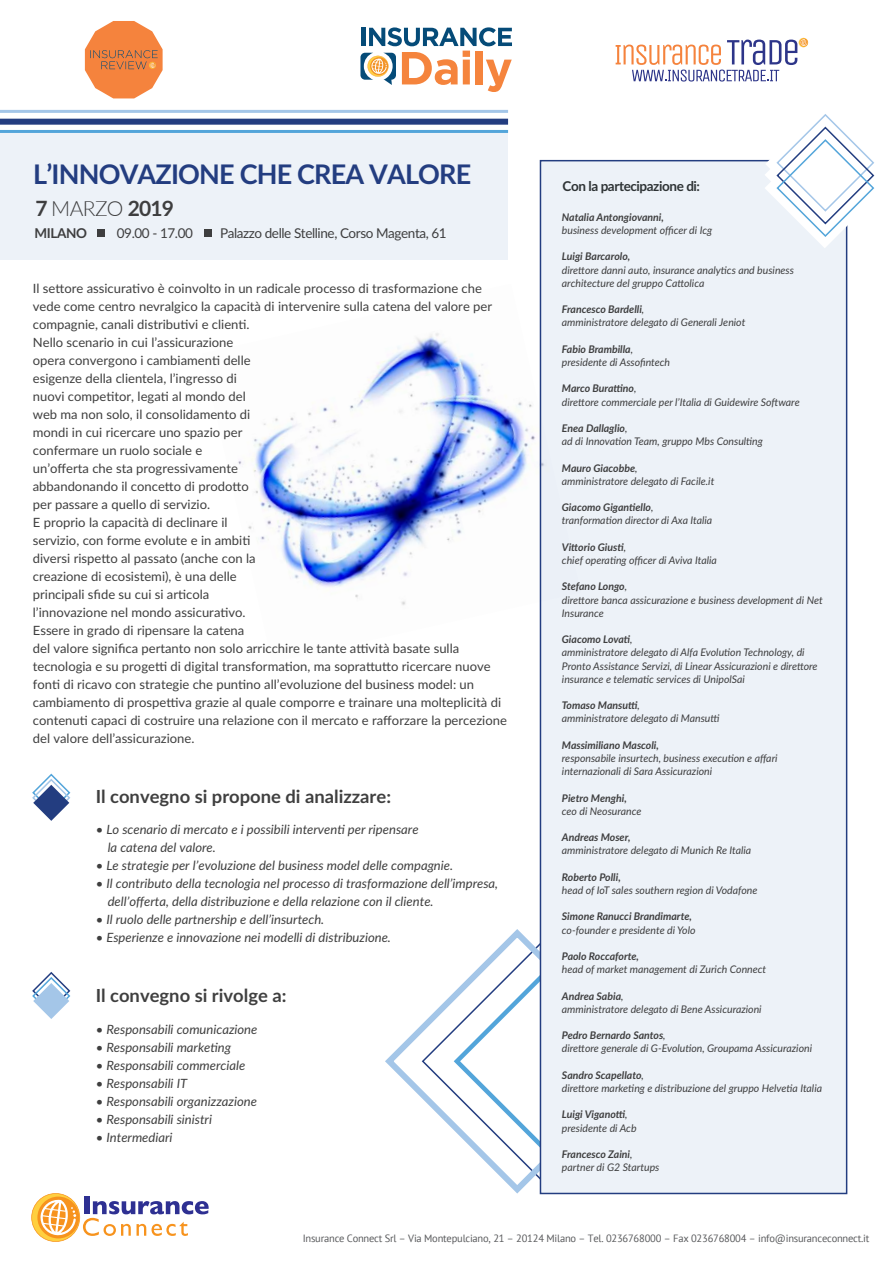
<style>
.page{position:relative;width:893px;height:1263px;background:#fff}
.page>*{position:absolute;margin:0;border:0;box-sizing:border-box;transform-origin:0 0}
.t1{font:700 27px "Lato";letter-spacing:-.03em;color:#233d80}
.t2{font:700 21px "Lato";color:#3e3e3f}
.t3{font:700 18px "Lato";color:#3f3f3f}
.t4{font:13.5px "Lato";letter-spacing:-.03em;color:#3e3e3f}
.t5{font:700 13.5px "Lato";letter-spacing:-.03em;color:#2e3335}
.t6{font:700 13.5px "Lato";letter-spacing:-.03em;color:#3e3e3f}
.t7{font:12.75px/18px "Lato";color:#3f3f3f}
.t8{font:italic 12.75px/18px "Lato";color:#3f3f3f}
.t9{font:italic 10.5px/13.2px "Lato";color:#3e3e3f}
.t10{font:italic 700 10.5px "Lato";color:#3e3e3f}
.t11{font:10.5px "PT Sans";letter-spacing:-.02em;color:#57585a}
.s1{font-weight:300}
.s2{font-weight:700}
</style>
<div class="page">
<img style="left:238px;top:284px;width:302px;height:378px">
<div style="left:0;top:131px;width:508px;height:129px;background:#edf2f8"></div>
<hr style="left:0;top:110px;width:508px;height:3px;background:#a4c6e8">
<hr style="left:0;top:130px;width:508px;height:3px;background:#53a5da">
<div style="left:0;top:119px;width:508px;height:6px;background:#233d80"></div>
<svg style="left:385px;top:925px;width:155px;height:270px"></svg>
<div style="left:540px;top:161px;width:307px;height:1032px;background:#edf2f8"></div>
<div style="left:540px;top:160px;width:307px;height:1034px;border:2px solid #233d80"></div>
<svg style="left:31px;top:1193px;width:178px;height:49px"></svg>
<div style="left:205px;top:230px;width:7px;height:7px;background:#3e3e3f"></div>
<div style="left:98px;top:230px;width:7px;height:7px;background:#3e3e3f"></div>
<svg style="left:764px;top:114px;width:111px;height:134px"></svg>
<svg style="left:32px;top:773px;width:39px;height:48px"></svg>
<svg style="left:616px;top:38px;width:192px;height:44px"></svg>
<svg style="left:85px;top:21px;width:78px;height:77px"></svg>
<svg style="left:360px;top:27px;width:152px;height:65px"></svg>
<svg style="left:32px;top:972px;width:39px;height:47px"></svg>
<h1 class="t1" style="left:33px;top:154px;width:440px">L’INNOVAZIONE CHE CREA VALORE</h1>
<h2 class="t2" style="left:35px;top:193px;width:140px">7 <span class="s1">MARZO</span> 2019</h2>
<p class="t6" style="left:35px;top:223px;width:54px">MILANO</p>
<p class="t4" style="left:117px;top:224px;width:78px">09.00 - 17.00</p>
<p class="t4" style="left:220px;top:224px;width:228px">Palazzo delle Stelline, Corso Magenta, 61</p>
<p class="t7" style="left:33px;top:279px;width:476px">Il settore assicurativo è coinvolto in un radicale processo di trasformazione che vede come centro nevralgico la capacità di intervenire sulla catena del valore per compagnie, canali distributivi e clienti.<br>Nello scenario in cui l’assicurazione<br>opera convergono i cambiamenti delle<br>esigenze della clientela, l’ingresso di<br>nuovi competitor, legati al mondo del<br>web ma non solo, il consolidamento di<br>mondi in cui ricercare uno spazio per<br>confermare un ruolo sociale e<br>un’offerta che sta progressivamente<br>abbandonando il concetto di prodotto<br>per passare a quello di servizio.<br>E proprio la capacità di declinare il<br>servizio, con forme evolute e in ambiti<br>diversi rispetto al passato (anche con la<br>creazione di ecosistemi), è una delle<br>principali sfide su cui si articola<br>l’innovazione nel mondo assicurativo.<br>Essere in grado di ripensare la catena<br>del valore significa pertanto non solo arricchire le tante attività basate sulla tecnologia e su progetti di digital transformation, ma soprattutto ricercare nuove fonti di ricavo con strategie che puntino all’evoluzione del business model: un cambiamento di prospettiva grazie al quale comporre e trainare una molteplicità di contenuti capaci di costruire una relazione con il mercato e rafforzare la percezione del valore dell’assicurazione.</p>
<h3 class="t3" style="left:96px;top:783px;width:297px">Il convegno si propone di analizzare:</h3>
<p class="t8" style="left:108px;top:820px;width:312px;text-indent:-12px">• Lo scenario di mercato e i possibili interventi per ripensare la catena del valore.</p>
<p class="t8" style="left:96px;top:856px;width:359px">• Le strategie per l’evoluzione del business model delle compagnie.</p>
<p class="t8" style="left:108px;top:874px;width:392px;text-indent:-12px">• Il contributo della tecnologia nel processo di trasformazione dell’impresa, dell’offerta, della distribuzione e della relazione con il cliente.</p>
<p class="t8" style="left:96px;top:910px;width:230px">• Il ruolo delle partnership e dell’insurtech.</p>
<p class="t8" style="left:96px;top:928px;width:297px">• Esperienze e innovazione nei modelli di distribuzione.</p>
<h3 class="t3" style="left:96px;top:982px;width:192px">Il convegno si rivolge a:</h3>
<p class="t8" style="left:96px;top:1019px;width:163px">• Responsabili comunicazione</p>
<p class="t8" style="left:96px;top:1037px;width:137px">• Responsabili marketing</p>
<p class="t8" style="left:96px;top:1055px;width:151px">• Responsabili commerciale</p>
<p class="t8" style="left:96px;top:1073px;width:93px">• Responsabili IT</p>
<p class="t8" style="left:96px;top:1091px;width:163px">• Responsabili organizzazione</p>
<p class="t8" style="left:96px;top:1109px;width:118px">• Responsabili sinistri</p>
<p class="t8" style="left:96px;top:1127px;width:78px">• Intermediari</p>
<p class="t5" style="left:562px;top:176px;width:139px">Con la partecipazione di:</p>
<p class="t10" style="left:562px;top:209px;width:103px">Natalia Antongiovanni,</p>
<p class="t9" style="left:562px;top:223px;width:152px">business development officer di Icg</p>
<p class="t10" style="left:562px;top:249px;width:70px">Luigi Barcarolo,</p>
<p class="t9" style="left:562px;top:263px;width:234px">direttore danni auto, insurance analytics and business architecture del gruppo Cattolica</p>
<p class="t9" style="left:562px;top:302px;width:185px"><span class="s2">Francesco Bardelli</span>,<br>amministratore delegato di Generali Jeniot</p>
<p class="t9" style="left:562px;top:342px;width:110px"><span class="s2">Fabio Brambilla</span>, presidente di Assofintech</p>
<p class="t9" style="left:562px;top:382px;width:239px"><span class="s2">Marco Burattino</span>,<br>direttore commerciale per l’Italia di Guidewire Software</p>
<p class="t9" style="left:562px;top:421px;width:202px"><span class="s2">Enea Dallaglio</span>,<br>ad di Innovation Team, gruppo Mbs Consulting</p>
<p class="t9" style="left:562px;top:461px;width:154px"><span class="s2">Mauro Giacobbe</span>,<br>amministratore delegato di Facile.it</p>
<p class="t9" style="left:562px;top:500px;width:152px"><span class="s2">Giacomo Gigantiello</span>, tranformation director di Axa Italia</p>
<p class="t9" style="left:562px;top:540px;width:156px"><span class="s2">Vittorio Giusti</span>,<br>chief operating officer di Aviva Italia</p>
<p class="t9" style="left:562px;top:580px;width:262px"><span class="s2">Stefano Longo</span>,<br>direttore banca assicurazione e business development di Net<br>Insurance</p>
<p class="t9" style="left:562px;top:632px;width:257px"><span class="s2">Giacomo Lovati</span>,<br>amministratore delegato di Alfa Evolution Technology, di Pronto Assistance Servizi, di Linear Assicurazioni e direttore insurance e telematic services di UnipolSai</p>
<p class="t9" style="left:562px;top:698px;width:159px"><span class="s2">Tomaso Mansutti</span>,<br>amministratore delegato di Mansutti</p>
<p class="t10" style="left:562px;top:737px;width:99px">Massimiliano Mascoli,</p>
<p class="t9" style="left:562px;top:751px;width:217px">responsabile insurtech, business execution e affari internazionali di Sara Assicurazioni</p>
<p class="t10" style="left:562px;top:790px;width:66px">Pietro Menghi,</p>
<p class="t9" style="left:562px;top:804px;width:81px">ceo di Neosurance</p>
<p class="t10" style="left:562px;top:830px;width:70px">Andreas Moser,</p>
<p class="t9" style="left:562px;top:844px;width:191px">amministratore delegato di Munich Re Italia</p>
<p class="t10" style="left:562px;top:869px;width:60px">Roberto Polli,</p>
<p class="t9" style="left:562px;top:883px;width:197px">head of IoT sales southern region di Vodafone</p>
<p class="t10" style="left:562px;top:909px;width:132px">Simone Ranucci Brandimarte,</p>
<p class="t9" style="left:562px;top:923px;width:135px">co-founder e presidente di Yolo</p>
<p class="t10" style="left:562px;top:948px;width:79px">Paolo Roccaforte,</p>
<p class="t9" style="left:562px;top:962px;width:206px">head of market management di Zurich Connect</p>
<p class="t9" style="left:562px;top:989px;width:201px"><span class="s2">Andrea Sabia</span>,<br>amministratore delegato di Bene Assicurazioni</p>
<p class="t9" style="left:562px;top:1028px;width:252px"><span class="s2">Pedro Bernardo Santos</span>,<br>direttore generale di G-Evolution, Groupama Assicurazioni</p>
<p class="t9" style="left:562px;top:1068px;width:262px"><span class="s2">Sandro Scapellato</span>,<br>direttore marketing e distribuzione del gruppo Helvetia Italia</p>
<p class="t9" style="left:562px;top:1107px;width:76px"><span class="s2">Luigi Viganotti</span>, presidente di Acb</p>
<p class="t9" style="left:562px;top:1147px;width:99px"><span class="s2">Francesco Zaini</span>, partner di G2 Startups</p>
<p class="t11" style="left:303px;top:1231px;width:568px">Insurance Connect Srl – Via Montepulciano, 21 – 20124 Milano – Tel. 0236768000 – Fax 0236768004 – info@insuranceconnect.it</p>
</div>
